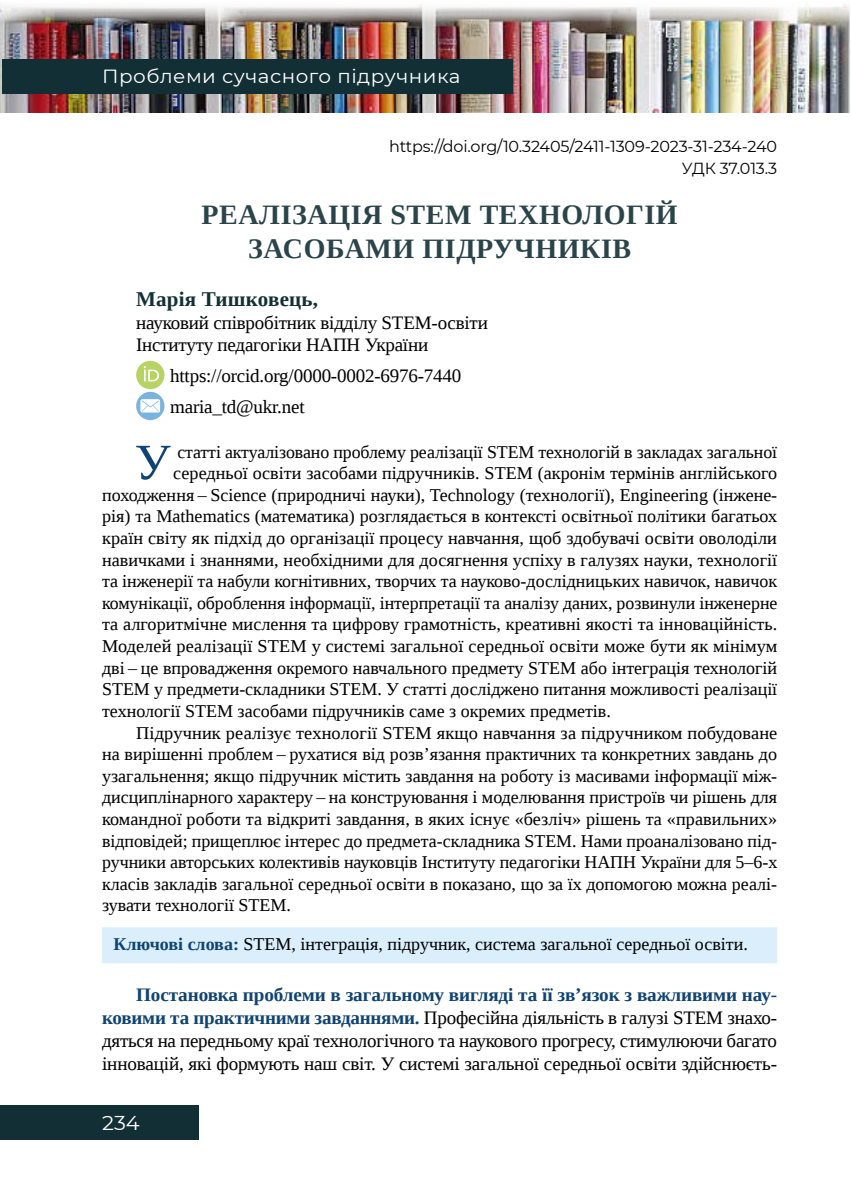
<style>
.page{position:relative;width:851px;height:1191px;background:#fff}
.page>*{position:absolute;margin:0;border:0;box-sizing:border-box;transform-origin:0 0}
.t1{font:51px "Liberation Serif";color:#0f4372}
.t2{font:700 28px/33.6px "Liberation Serif";letter-spacing:.02em;color:#2a4449;text-align:center}
.t3{font:700 21px "Liberation Serif";letter-spacing:.01em;color:#122f35}
.t4{font:20px "Montserrat";color:#fff;scale:1.05 1}
.t5{font:19px/22.8px "Liberation Serif";letter-spacing:-.01em;color:#000}
.t6{font:19px "Montserrat";letter-spacing:.025em;color:#fff;scale:1.05 1}
.t7{font:18px "Liberation Serif";color:#000}
.t8{font:16px/22px "Montserrat";letter-spacing:-.01em;color:#000;text-align:right}
.s1{font-weight:700;color:#0f4372}
</style>
<div class="page">
<img style="left:0;top:4px;width:850px;height:109px">
<div style="left:2px;top:60px;width:510px;height:34px;background:#122f35"></div>
<div style="left:0;top:1106px;width:198px;height:34px;background:#122f35"></div>
<div style="left:102px;top:927px;width:675px;height:36px;background:#daeffb"></div>
<svg style="left:136px;top:361px;width:28px;height:28px"></svg>
<svg style="left:144px;top:366px;width:15px;height:15px"></svg>
<svg style="left:136px;top:392px;width:28px;height:28px"></svg>
<p class="t6" style="left:102px;top:63px;width:343px">Проблеми сучасного підручника</p>
<p class="t8" style="left:389px;top:134px;width:389px">https://doi.org/10.32405/2411-1309-2023-31-234-240<br>УДК 37.013.3</p>
<h2 class="t2" style="left:201px;top:197px;width:477px">РЕАЛІЗАЦІЯ STEM ТЕХНОЛОГІЙ<br>ЗАСОБАМИ ПІДРУЧНИКІВ</h2>
<p class="t3" style="left:136px;top:284px;width:183px">Марія Тишковець,</p>
<p class="t5" style="left:136px;top:311px;width:353px">науковий співробітник відділу STEM‑освіти<br>Інституту педагогіки НАПН України</p>
<p class="t5" style="left:170px;top:360px;width:293px;line-height:31px">https://orcid.org/0000-0002-6976-7440 maria_td@ukr.net</p>
<h1 class="t1" style="left:134px;top:429px;width:38px">У</h1>
<p class="t7" style="left:177px;top:440px;width:601px">статті актуалізовано проблему реалізації STEM технологій в закладах загальної</p>
<p class="t7" style="left:173px;top:461px;width:605px">середньої освіти засобами підручників. STEM (акронім термінів англійського</p>
<p class="t7" style="left:102px;top:483px;width:676px">походження – Science (природничі науки), Technology (технології), Engineering (інжене-</p>
<p class="t7" style="left:102px;top:505px;width:676px">рія) та Mathematics (математика) розглядається в контексті освітньої політики багатьох</p>
<p class="t7" style="left:102px;top:526px;width:676px">країн світу як підхід до організації процесу навчання, щоб здобувачі освіти оволоділи</p>
<p class="t7" style="left:102px;top:548px;width:676px">навичками і знаннями, необхідними для досягнення успіху в галузях науки, технології</p>
<p class="t7" style="left:102px;top:569px;width:676px">та інженерії та набули когнітивних, творчих та науково-дослідницьких навичок, навичок</p>
<p class="t7" style="left:102px;top:591px;width:676px">комунікації, оброблення інформації, інтерпретації та аналізу даних, розвинули інженерне</p>
<p class="t7" style="left:102px;top:613px;width:676px">та алгоритмічне мислення та цифрову грамотність, креативні якості та інноваційність.</p>
<p class="t7" style="left:102px;top:634px;width:676px">Моделей реалізації STEM у системі загальної середньої освіти може бути як мінімум</p>
<p class="t7" style="left:102px;top:656px;width:676px">дві – це впровадження окремого навчального предмету STEM або інтеграція технологій</p>
<p class="t7" style="left:102px;top:677px;width:676px">STEM у предмети-складники STEM. У статті досліджено питання можливості реалізації</p>
<p class="t7" style="left:102px;top:699px;width:510px">технології STEM засобами підручників саме з окремих предметів.</p>
<p class="t7" style="left:136px;top:721px;width:642px">Підручник реалізує технології STEM якщо навчання за підручником побудоване</p>
<p class="t7" style="left:102px;top:742px;width:676px">на вирішенні проблем – рухатися від розв’язання практичних та конкретних завдань до</p>
<p class="t7" style="left:102px;top:764px;width:676px">узагальнення; якщо підручник містить завдання на роботу із масивами інформації між-</p>
<p class="t7" style="left:102px;top:785px;width:676px">дисциплінарного характеру – на конструювання і моделювання пристроїв чи рішень для</p>
<p class="t7" style="left:102px;top:807px;width:676px">командної роботи та відкриті завдання, в яких існує «безліч» рішень та «правильних»</p>
<p class="t7" style="left:102px;top:829px;width:676px">відповідей; прищеплює інтерес до предмета-складника STEM. Нами проаналізовано під-</p>
<p class="t7" style="left:102px;top:850px;width:676px">ручники авторських колективів науковців Інституту педагогіки НАПН України для 5–6-х</p>
<p class="t7" style="left:102px;top:872px;width:676px">класів закладів загальної середньої освіти в показано, що за їх допомогою можна реалі-</p>
<p class="t7" style="left:102px;top:893px;width:190px">зувати технології STEM.</p>
<p class="t7" style="left:113px;top:932px;width:635px"><span class="s1">Ключові слова:</span> STEM, інтеграція, підручник, система загальної середньої освіти.</p>
<p class="t5" style="left:102px;top:983px;width:676px;text-align:justify;text-indent:34px"><span class="s1">Постановка проблеми в загальному вигляді та її зв’язок з важливими нау&shy;ковими та практичними завданнями.</span> Професійна діяльність в галузі STEM знахо&shy;дяться на передньому краї технологічного та наукового прогресу, стимулюючи багато інновацій, які формують наш світ. У системі загальної середньої освіти здійснюєть-</p>
<p class="t4" style="left:102px;top:1109px;width:37px">234</p>
</div>
